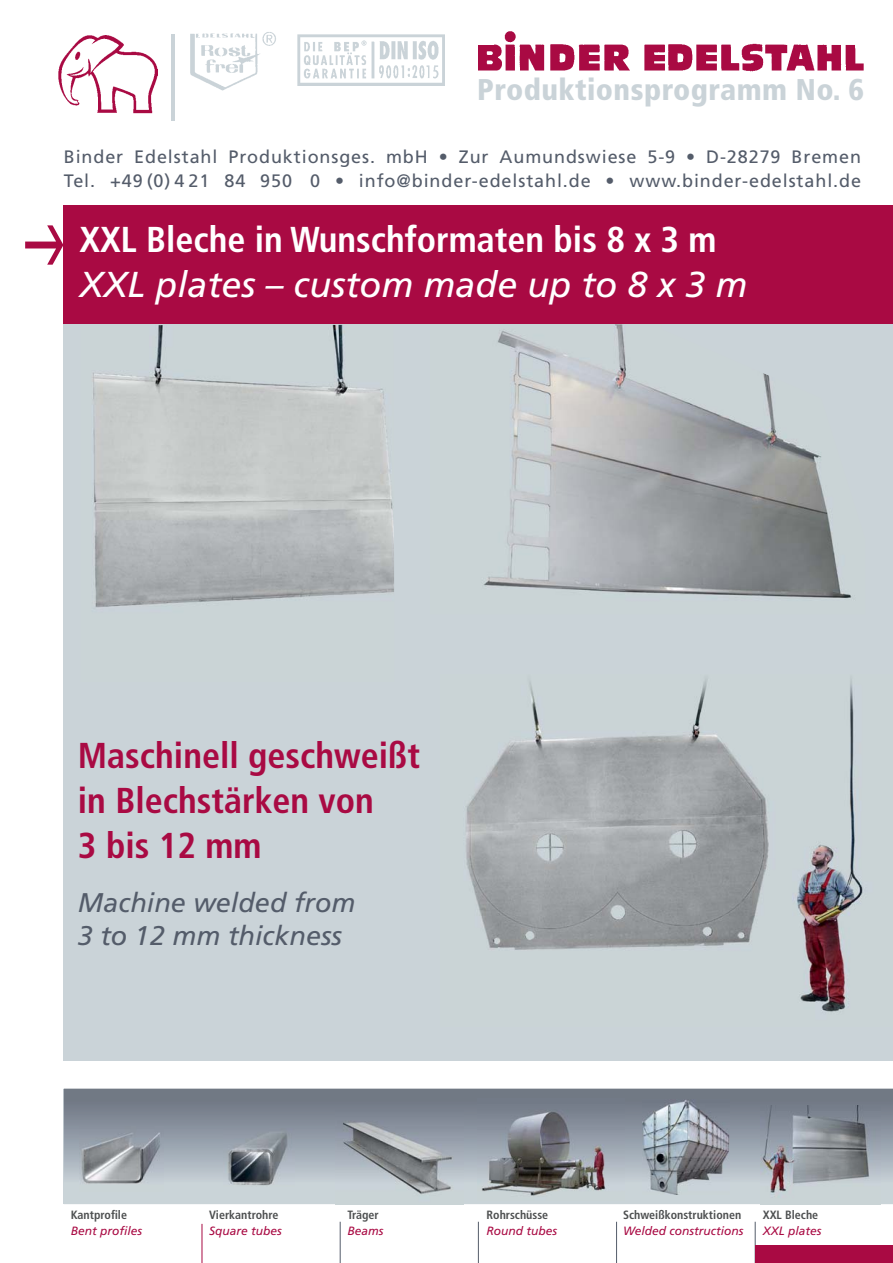
<style>
.page{position:relative;width:893px;height:1263px;background:#fff}
.page>*{position:absolute;margin:0;border:0;box-sizing:border-box;transform-origin:0 0}
.t1{font:700 condensed 36px/45px "Frutiger";color:#a90a43}
.t2{font:700 condensed 36px "Frutiger";color:#fff}
.t3{font:italic 36px "Frutiger LT Std";color:#fff}
.t4{font:900 condensed 30px "Frutiger LT Std";letter-spacing:.015em;color:#cad3d8}
.t5{font:italic 27px/33px "Frutiger LT Std";color:#545c6a}
.t6{font:18px/24px "Frutiger LT Std";letter-spacing:.05em;color:#545c6a}
.t7{font:700 condensed 12px "Frutiger LT Std";color:#4e5051}
.t8{font:italic 12px "Frutiger LT Std";color:#a90a43}
</style>
<div class="page">
<div style="left:64px;top:205px;width:829px;height:999px;background:#cad3d8"></div>
<div style="left:38px;top:1061px;width:855px;height:28px;background:#fff"></div>
<img style="left:483px;top:324px;width:369px;height:274px">
<div style="left:64px;top:205px;width:829px;height:119px;background:#a90a43"></div>
<svg style="left:25px;top:225px;width:38px;height:40px"></svg>
<img style="left:466px;top:678px;width:397px;height:334px">
<img style="left:58px;top:36px;width:99px;height:77px">
<img style="left:190px;top:32px;width:86px;height:59px">
<hr style="left:171px;top:34px;width:4px;height:86px;background:#cad3d8">
<img style="left:478px;top:31px;width:386px;height:40px">
<div style="left:478px;top:16px;width:15px;height:29px;background:#fff"></div>
<img style="left:92px;top:324px;width:302px;height:283px">
<img style="left:298px;top:34px;width:147px;height:52px">
<svg style="left:64px;top:1089px;width:829px;height:106px"></svg>
<img style="left:79px;top:1127px;width:84px;height:64px">
<img style="left:223px;top:1128px;width:71px;height:58px">
<img style="left:336px;top:1110px;width:128px;height:95px">
<img style="left:478px;top:1099px;width:147px;height:97px">
<img style="left:642px;top:1100px;width:87px;height:94px">
<hr style="left:202px;top:1224px;width:1px;height:39px;background:#a90a43">
<hr style="left:340px;top:1222px;width:1px;height:41px;background:#545c6a">
<hr style="left:478px;top:1222px;width:1px;height:41px;background:#545c6a">
<hr style="left:616px;top:1222px;width:1px;height:41px;background:#545c6a">
<hr style="left:755px;top:1222px;width:1px;height:41px;background:#545c6a">
<div style="left:755px;top:1245px;width:138px;height:18px;background:#a90a43"></div>
<img style="left:760px;top:1105px;width:121px;height:100px">
<h2 class="t4" style="left:477px;top:75px;width:388px">Produktionsprogramm No. 6</h2>
<p class="t6" style="left:64px;top:145px;width:799px">Binder Edelstahl Produktionsges. mbH • Zur Aumundswiese 5-9 • D-28279 Bremen<br>Tel. +49 (0) 4 21 84 950 0 • info@binder-edelstahl.de • www.binder-edelstahl.de</p>
<h1 class="t2" style="left:79px;top:222px;width:639px">XXL Bleche in Wunschformaten bis 8 x 3 m</h1>
<h1 class="t3" style="left:79px;top:267px;width:670px">XXL plates – custom made up to 8 x 3 m</h1>
<h1 class="t1" style="left:78px;top:735px;width:344px">Maschinell geschweißt in Blechstärken von<br>3 bis 12 mm</h1>
<h3 class="t5" style="left:78px;top:888px;width:279px">Machine welded from<br>3 to 12 mm thickness</h3>
<p class="t7" style="left:71px;top:1208px;width:58px">Kantprofile</p>
<p class="t7" style="left:209px;top:1208px;width:71px">Vierkantrohre</p>
<p class="t8" style="left:71px;top:1225px;width:73px">Bent profiles</p>
<p class="t8" style="left:209px;top:1225px;width:74px">Square tubes</p>
<p class="t7" style="left:347px;top:1208px;width:33px">Träger</p>
<p class="t8" style="left:347px;top:1225px;width:38px">Beams</p>
<p class="t7" style="left:487px;top:1208px;width:63px">Rohrschüsse</p>
<p class="t8" style="left:487px;top:1225px;width:72px">Round tubes</p>
<p class="t7" style="left:623px;top:1208px;width:120px">Schweißkonstruktionen</p>
<p class="t7" style="left:763px;top:1208px;width:57px">XXL Bleche</p>
<p class="t8" style="left:623px;top:1225px;width:122px">Welded constructions</p>
<p class="t8" style="left:763px;top:1225px;width:60px">XXL plates</p>
</div>
